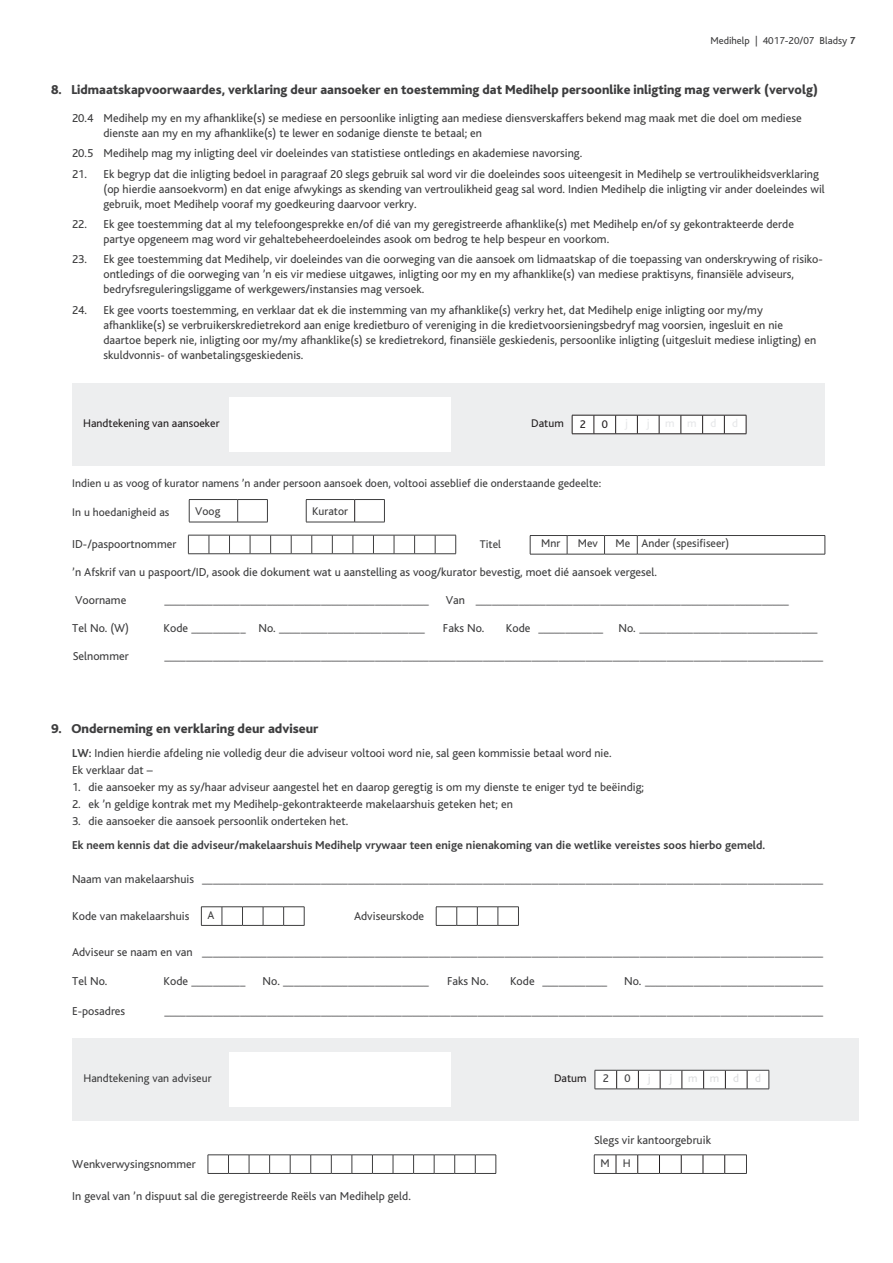
<style>
.page{position:relative;width:893px;height:1263px;background:#fff}
.page>*{position:absolute;margin:0;border:0;box-sizing:border-box;transform-origin:0 0}
.t1{font:800 13.5px "Bliss";color:#3e3e3f}
.t2{font:12px/15px "Bliss";color:#3e3e3f}
.t3{font:700 12px "Bliss";color:#3e3e3f}
.t4{font:11.7px "Bliss";color:#3e3e3f}
.t5{font:11.7px "Bliss";color:#231f20}
.t6{font:11.7px "Bliss";color:#dcdddf}
.t7{font:11.7px "Bliss";color:#e6e7e9}
.t8{font:10.5px "Bliss";color:#3e3e3f}
.s1{font-weight:700}
</style>
<div class="page">
<div style="left:72px;top:383px;width:753px;height:83px;background:#edeeef"></div>
<div style="left:229px;top:397px;width:221px;height:55px;background:#fff"></div>
<svg style="left:572px;top:415px;width:175px;height:19px"></svg>
<hr style="left:189px;top:499px;width:49px;height:1px;background:#3e3e3f">
<svg style="left:189px;top:500px;width:1px;height:22px"></svg>
<hr style="left:238px;top:499px;width:30px;height:1px;background:#3e3e3f">
<svg style="left:237px;top:500px;width:1px;height:22px"></svg>
<svg style="left:267px;top:500px;width:1px;height:22px"></svg>
<hr style="left:189px;top:522px;width:49px;height:1px;background:#3e3e3f">
<hr style="left:238px;top:522px;width:30px;height:1px;background:#3e3e3f">
<svg style="left:354px;top:500px;width:1px;height:22px"></svg>
<hr style="left:306px;top:499px;width:49px;height:1px;background:#3e3e3f">
<svg style="left:306px;top:500px;width:1px;height:22px"></svg>
<hr style="left:355px;top:499px;width:30px;height:1px;background:#3e3e3f">
<svg style="left:384px;top:500px;width:1px;height:22px"></svg>
<hr style="left:306px;top:522px;width:49px;height:1px;background:#3e3e3f">
<hr style="left:355px;top:522px;width:30px;height:1px;background:#3e3e3f">
<svg style="left:188px;top:535px;width:268px;height:19px"></svg>
<hr style="left:530px;top:535px;width:37px;height:1px;background:#3e3e3f">
<svg style="left:530px;top:536px;width:1px;height:18px"></svg>
<hr style="left:567px;top:535px;width:37px;height:1px;background:#3e3e3f">
<svg style="left:567px;top:536px;width:1px;height:18px"></svg>
<hr style="left:604px;top:535px;width:33px;height:1px;background:#3e3e3f">
<svg style="left:604px;top:536px;width:1px;height:18px"></svg>
<hr style="left:637px;top:535px;width:188px;height:1px;background:#3e3e3f">
<svg style="left:637px;top:536px;width:1px;height:18px"></svg>
<svg style="left:825px;top:536px;width:1px;height:18px"></svg>
<hr style="left:530px;top:554px;width:37px;height:1px;background:#3e3e3f">
<hr style="left:567px;top:554px;width:37px;height:1px;background:#3e3e3f">
<hr style="left:604px;top:554px;width:33px;height:1px;background:#3e3e3f">
<hr style="left:637px;top:554px;width:188px;height:1px;background:#3e3e3f">
<svg style="left:201px;top:906px;width:104px;height:20px"></svg>
<svg style="left:436px;top:906px;width:83px;height:20px"></svg>
<div style="left:72px;top:1038px;width:787px;height:83px;background:#edeeef"></div>
<div style="left:229px;top:1052px;width:221px;height:55px;background:#fff"></div>
<svg style="left:595px;top:1070px;width:175px;height:19px"></svg>
<svg style="left:208px;top:1154px;width:289px;height:20px"></svg>
<svg style="left:594px;top:1154px;width:153px;height:20px"></svg>
<p class="t8" style="left:710px;top:35px;width:147px">Medihelp | 4017-20/07 Bladsy <span class="s1">7</span></p>
<p class="t1" style="left:51px;top:83px;width:768px">8. Lidmaatskapvoorwaardes, verklaring deur aansoeker en toestemming dat Medihelp persoonlike inligting mag verwerk (vervolg)</p>
<p class="t2" style="left:104px;top:111px;width:700px;text-indent:-32px">20.4 Medihelp my en my afhanklike(s) se mediese en persoonlike inligting aan mediese diensverskaffers bekend mag maak met die doel om mediese dienste aan my en my afhanklike(s) te lewer en sodanige dienste te betaal; en</p>
<p class="t2" style="left:72px;top:146px;width:512px">20.5 Medihelp mag my inligting deel vir doeleindes van statistiese ontledings en akademiese navorsing.</p>
<p class="t2" style="left:104px;top:166px;width:723px;text-indent:-32px">21. Ek begryp dat die inligting bedoel in paragraaf 20 slegs gebruik sal word vir die doeleindes soos uiteengesit in Medihelp se vertroulikheidsverklaring (op hierdie aansoekvorm) en dat enige afwykings as skending van vertroulikheid geag sal word. Indien Medihelp die inligting vir ander doeleindes wil gebruik, moet Medihelp vooraf my goedkeuring daarvoor verkry.</p>
<p class="t2" style="left:104px;top:217px;width:692px;text-indent:-32px">22. Ek gee toestemming dat al my telefoongesprekke en/of dié van my geregistreerde afhanklike(s) met Medihelp en/of sy gekontrakteerde derde partye opgeneem mag word vir gehaltebeheerdoeleindes asook om bedrog te help bespeur en voorkom.</p>
<p class="t2" style="left:104px;top:252px;width:721px;text-indent:-32px">23. Ek gee toestemming dat Medihelp, vir doeleindes van die oorweging van die aansoek om lidmaatskap of die toepassing van onderskrywing of risiko&shy;ontledings of die oorweging van ’n eis vir mediese uitgawes, inligting oor my en my afhanklike(s) van mediese praktisyns, finansiële adviseurs, bedryfsreguleringsliggame of werkgewers/instansies mag versoek.</p>
<p class="t2" style="left:104px;top:302px;width:714px;text-indent:-32px">24. Ek gee voorts toestemming, en verklaar dat ek die instemming van my afhanklike(s) verkry het, dat Medihelp enige inligting oor my/my afhanklike(s) se verbruikerskredietrekord aan enige kredietburo of vereniging in die kredietvoorsieningsbedryf mag voorsien, ingesluit en nie daartoe beperk nie, inligting oor my/my afhanklike(s) se kredietrekord, finansiële geskiedenis, persoonlike inligting (uitgesluit mediese inligting) en skuldvonnis- of wanbetalingsgeskiedenis.</p>
<p class="t5" style="left:83px;top:417px;width:138px">Handtekening van aansoeker</p>
<p class="t5" style="left:531px;top:417px;width:34px">Datum</p>
<p class="t5" style="left:580px;top:418px;width:8px">2</p>
<p class="t5" style="left:602px;top:418px;width:8px">0</p>
<p class="t7" style="left:732px;top:417px;width:7px">d</p>
<p class="t4" style="left:72px;top:477px;width:530px">Indien u as voog of kurator namens ’n ander persoon aansoek doen, voltooi asseblief die onderstaande gedeelte:</p>
<p class="t4" style="left:72px;top:506px;width:99px">In u hoedanigheid as</p>
<p class="t4" style="left:195px;top:505px;width:27px">Voog</p>
<p class="t4" style="left:312px;top:505px;width:37px">Kurator</p>
<p class="t2" style="left:72px;top:537px;width:106px">ID-/paspoortnommer</p>
<p class="t4" style="left:480px;top:538px;width:23px">Titel</p>
<p class="t4" style="left:541px;top:537px;width:21px">Mnr</p>
<p class="t4" style="left:578px;top:537px;width:22px">Mev</p>
<p class="t4" style="left:616px;top:537px;width:115px">Me Ander (spesifiseer)</p>
<p class="t2" style="left:72px;top:565px;width:586px">’n Afskrif van u paspoort/ID, asook die dokument wat u aanstelling as voog/kurator bevestig, moet dié aansoek vergesel.</p>
<p class="t2" style="left:164px;top:592px;width:266px">_________________________________________________</p>
<p class="t2" style="left:446px;top:592px;width:345px">Van __________________________________________________________</p>
<p class="t2" style="left:164px;top:620px;width:263px">Kode __________ No. ___________________________</p>
<p class="t2" style="left:443px;top:620px;width:43px">Faks No.</p>
<p class="t2" style="left:506px;top:620px;width:99px">Kode ____________</p>
<p class="t2" style="left:618px;top:620px;width:201px">No. _________________________________</p>
<p class="t2" style="left:164px;top:648px;width:660px">__________________________________________________________________________________________________________________________</p>
<p class="t1" style="left:51px;top:722px;width:269px">9. Onderneming en verklaring deur adviseur</p>
<p class="t2" style="left:72px;top:744px;width:541px;line-height:17.1px"><span class="s1">LW:</span> Indien hierdie afdeling nie volledig deur die adviseur voltooi word nie, sal geen kommissie betaal word nie.<br>Ek verklaar dat –</p>
<p class="t2" style="left:72px;top:780px;width:573px">1. die aansoeker my as sy/haar adviseur aangestel het en daarop geregtig is om my dienste te eniger tyd te beëindig;</p>
<p class="t2" style="left:72px;top:797px;width:442px">2. ek ’n geldige kontrak met my Medihelp-gekontrakteerde makelaarshuis geteken het; en</p>
<p class="t2" style="left:72px;top:814px;width:278px">3. die aansoeker die aansoek persoonlik onderteken het.</p>
<p class="t3" style="left:72px;top:838px;width:695px">Ek neem kennis dat die adviseur/makelaarshuis Medihelp vrywaar teen enige nienakoming van die wetlike vereistes soos hierbo gemeld.</p>
<p class="t2" style="left:72px;top:872px;width:753px">Naam van makelaarshuis ___________________________________________________________________________________________________________________</p>
<p class="t2" style="left:72px;top:908px;width:119px">Kode van makelaarshuis</p>
<p class="t4" style="left:207px;top:908px;width:8px">A</p>
<p class="t2" style="left:354px;top:908px;width:72px">Adviseurskode</p>
<p class="t2" style="left:72px;top:945px;width:753px">Adviseur se naam en van ___________________________________________________________________________________________________________________</p>
<p class="t2" style="left:72px;top:974px;width:37px">Tel No.</p>
<p class="t2" style="left:164px;top:974px;width:83px">Kode __________</p>
<p class="t2" style="left:263px;top:974px;width:168px">No. ___________________________</p>
<p class="t2" style="left:447px;top:974px;width:43px">Faks No.</p>
<p class="t2" style="left:510px;top:974px;width:99px">Kode ____________</p>
<p class="t2" style="left:624px;top:974px;width:201px">No. _________________________________</p>
<p class="t2" style="left:72px;top:1003px;width:54px">E-posadres</p>
<p class="t2" style="left:164px;top:1003px;width:660px">__________________________________________________________________________________________________________________________</p>
<p class="t4" style="left:83px;top:1072px;width:130px">Handtekening van adviseur</p>
<p class="t5" style="left:554px;top:1072px;width:34px">Datum</p>
<p class="t4" style="left:603px;top:1072px;width:8px">2</p>
<p class="t4" style="left:624px;top:1072px;width:8px">0</p>
<p class="t6" style="left:648px;top:1072px;width:4px">j</p>
<p class="t6" style="left:669px;top:1072px;width:4px">j</p>
<p class="t6" style="left:688px;top:1072px;width:53px">mmd</p>
<p class="t6" style="left:755px;top:1072px;width:7px">d</p>
<p class="t2" style="left:594px;top:1133px;width:118px">Slegs vir kantoorgebruik</p>
<p class="t2" style="left:72px;top:1156px;width:125px">Wenkverwysingsnommer</p>
<p class="t4" style="left:600px;top:1156px;width:32px">M H</p>
<p class="t2" style="left:72px;top:1189px;width:340px">In geval van ’n dispuut sal die geregistreerde Reëls van Medihelp geld.</p>
</div>
